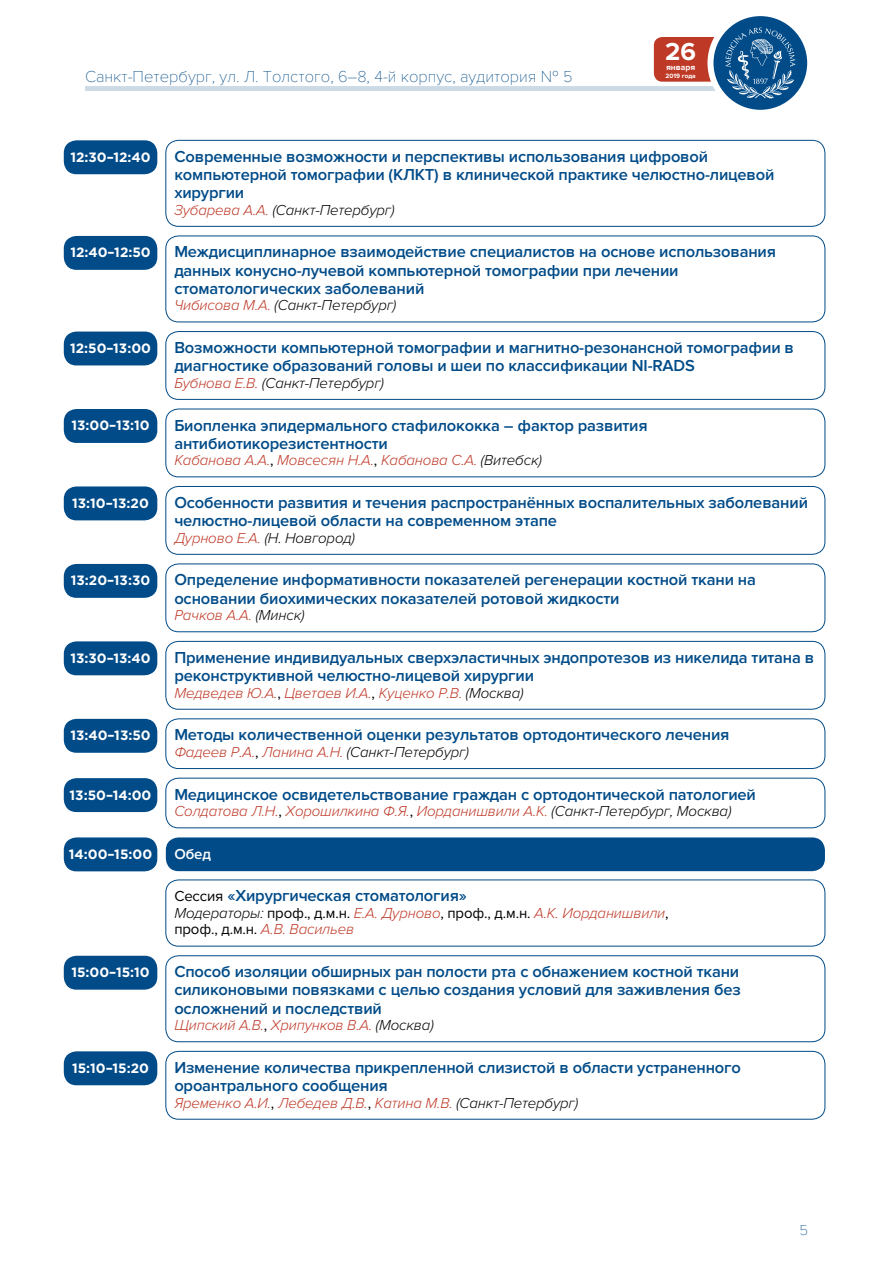
<style>
.page{position:relative;width:893px;height:1263px;background:#fff}
.page>*{position:absolute;margin:0;border:0;box-sizing:border-box;transform-origin:0 0}
.t1{font:700 25.5px "Proxima Nova";color:#fff}
.t2{font:600 16.5px/18.1px "Proxima Nova";letter-spacing:-.01em;color:#004b88}
.t3{font:100 16.5px "Proxima Nova T";color:#004b88}
.t4{font:italic 300 15px/16.5px "Proxima Nova";letter-spacing:-.01em;color:#bf3927}
.t5{font:italic 300 15px "Proxima Nova";letter-spacing:-.01em;color:#000}
.t6{font:600 15px "Proxima Nova";color:#fff}
.t7{font:100 15px "Proxima Nova T";color:#004b88}
.t8{font:700 13.5px "Gotham Pro";color:#fff}
.t9{font:700 8.4px "Proxima Nova";color:#fff}
.t10{font:700 6.45px "Proxima Nova";color:#fff}
.s1{color:#bf3927}
.s2{font-weight:400;font-style:normal;color:#000}
.s3{color:#000}
.s4{font-weight:400;font-size:15px;color:#000}
</style>
<div class="page">
<div style="left:85px;top:86px;width:666px;height:5px;background:#cddbe7"></div>
<div style="left:654px;top:37px;width:71px;height:45px;background:#bf3927;border-radius:9px"></div>
<svg style="left:710px;top:13px;width:100px;height:100px;fill:#004b88"></svg>
<div style="left:707px;top:10px;width:106px;height:106px;border:6px solid #fff;border-radius:50%"></div>
<svg style="left:725px;top:27px;width:70px;height:72px"></svg>
<div style="left:165px;top:140px;width:660px;height:87px;border:1px solid #004b88;border-radius:13px"></div>
<div style="left:64px;top:140px;width:93px;height:34px;background:#004b88;border-radius:13px"></div>
<div style="left:165px;top:236px;width:660px;height:86px;border:1px solid #004b88;border-radius:13px"></div>
<div style="left:64px;top:236px;width:93px;height:34px;background:#004b88;border-radius:13px"></div>
<div style="left:165px;top:331px;width:660px;height:69px;border:1px solid #004b88;border-radius:13px"></div>
<div style="left:64px;top:332px;width:93px;height:33px;background:#004b88;border-radius:13px"></div>
<div style="left:165px;top:409px;width:660px;height:68px;border:1px solid #004b88;border-radius:13px"></div>
<div style="left:64px;top:409px;width:93px;height:34px;background:#004b88;border-radius:13px"></div>
<div style="left:165px;top:486px;width:660px;height:69px;border:1px solid #004b88;border-radius:13px"></div>
<div style="left:64px;top:486px;width:93px;height:34px;background:#004b88;border-radius:13px"></div>
<div style="left:165px;top:563px;width:660px;height:69px;border:1px solid #004b88;border-radius:13px"></div>
<div style="left:64px;top:564px;width:93px;height:34px;background:#004b88;border-radius:13px"></div>
<div style="left:165px;top:641px;width:660px;height:69px;border:1px solid #004b88;border-radius:13px"></div>
<div style="left:64px;top:641px;width:93px;height:34px;background:#004b88;border-radius:13px"></div>
<div style="left:165px;top:718px;width:660px;height:51px;border:1px solid #004b88;border-radius:13px"></div>
<div style="left:64px;top:719px;width:93px;height:34px;background:#004b88;border-radius:13px"></div>
<div style="left:165px;top:778px;width:660px;height:50px;border:1px solid #004b88;border-radius:13px"></div>
<div style="left:64px;top:778px;width:93px;height:34px;background:#004b88;border-radius:13px"></div>
<div style="left:166px;top:837px;width:659px;height:34px;background:#004b88;border-radius:13px"></div>
<div style="left:165px;top:879px;width:660px;height:67px;border:1px solid #004b88;border-radius:13px"></div>
<div style="left:64px;top:837px;width:93px;height:34px;background:#004b88;border-radius:13px"></div>
<div style="left:165px;top:955px;width:660px;height:87px;border:1px solid #004b88;border-radius:13px"></div>
<div style="left:64px;top:956px;width:93px;height:34px;background:#004b88;border-radius:13px"></div>
<div style="left:165px;top:1051px;width:660px;height:68px;border:1px solid #004b88;border-radius:13px"></div>
<div style="left:64px;top:1051px;width:93px;height:34px;background:#004b88;border-radius:13px"></div>
<p class="t3" style="left:85px;top:67px;width:489px">Санкт-Петербург, ул. Л. Толстого, 6–8, 4-й корпус, аудитория № 5</p>
<h1 class="t1" style="left:665px;top:36px;width:32px">26</h1>
<p class="t9" style="left:666px;top:62px;width:31px">января</p>
<p class="t10" style="left:665px;top:72px;width:32px">2019 года</p>
<p class="t8" style="left:70px;top:149px;width:82px">12:30–12:40</p>
<p class="t2" style="left:174px;top:148px;width:602px">Современные возможности и перспективы использования цифровой компьютерной томографии (КЛКТ) в клинической практике челюстно-лицевой хирургии</p>
<p class="t5" style="left:174px;top:201px;width:222px"><span class="s1">Зубарева А.А.</span> (Санкт-Петербург)</p>
<p class="t8" style="left:70px;top:245px;width:82px">12:40–12:50</p>
<p class="t2" style="left:174px;top:243px;width:603px">Междисциплинарное взаимодействие специалистов на основе использования данных конусно-лучевой компьютерной томографии при лечении стоматологических заболеваний</p>
<p class="t5" style="left:174px;top:297px;width:223px"><span class="s1">Чибисова М.А.</span> (Санкт-Петербург)</p>
<p class="t8" style="left:70px;top:340px;width:82px">12:50–13:00</p>
<p class="t2" style="left:174px;top:339px;width:621px">Возможности компьютерной томографии и магнитно-резонансной томографии в диагностике образований головы и шеи по классификации NI-RADS</p>
<p class="t5" style="left:174px;top:374px;width:211px"><span class="s1">Бубнова Е.В.</span> (Санкт-Петербург)</p>
<p class="t8" style="left:71px;top:418px;width:80px">13:00–13:10</p>
<p class="t2" style="left:174px;top:416px;width:475px">Биопленка эпидермального стафилококка – фактор развития антибиотикорезистентности</p>
<p class="t4" style="left:174px;top:452px;width:369px">Кабанова А.А.<span class="s2">,</span> Мовсесян Н.А.<span class="s2">,</span> Кабанова С.А. <span class="s3">(Витебск)</span></p>
<p class="t8" style="left:72px;top:495px;width:78px">13:10–13:20</p>
<p class="t2" style="left:174px;top:494px;width:635px">Особенности развития и течения распространённых воспалительных заболеваний челюстно-лицевой области на современном этапе</p>
<p class="t5" style="left:174px;top:529px;width:182px"><span class="s1">Дурново Е.А.</span> (Н. Новгород)</p>
<p class="t8" style="left:71px;top:573px;width:81px">13:20–13:30</p>
<p class="t2" style="left:174px;top:571px;width:583px">Определение информативности показателей регенерации костной ткани на основании биохимических показателей ротовой жидкости</p>
<p class="t4" style="left:174px;top:607px;width:132px">Рачков А.А. <span class="s3">(Минск)</span></p>
<p class="t8" style="left:70px;top:650px;width:82px">13:30–13:40</p>
<p class="t2" style="left:174px;top:649px;width:641px">Применение индивидуальных сверхэластичных эндопротезов из никелида титана в реконструктивной челюстно-лицевой хирургии</p>
<p class="t4" style="left:174px;top:685px;width:351px">Медведев Ю.А.<span class="s2">,</span> Цветаев И.А.<span class="s2">,</span> Куценко Р.В. <span class="s3">(Москва)</span></p>
<p class="t8" style="left:70px;top:728px;width:82px">13:40–13:50</p>
<p class="t2" style="left:174px;top:726px;width:557px">Методы количественной оценки результатов ортодонтического лечения</p>
<p class="t4" style="left:174px;top:744px;width:296px">Фадеев Р.А.<span class="s2">,</span> Ланина А.Н. <span class="s3">(Санкт-Петербург)</span></p>
<p class="t8" style="left:70px;top:787px;width:83px">13:50–14:00</p>
<p class="t2" style="left:174px;top:785px;width:583px">Медицинское освидетельствование граждан с ортодонтической патологией</p>
<p class="t4" style="left:174px;top:803px;width:559px">Солдатова Л.Н.<span class="s2">,</span> Хорошилкина Ф.Я.<span class="s2">,</span> Иорданишвили А.К. <span class="s3">(Санкт-Петербург, Москва)</span></p>
<p class="t8" style="left:69px;top:846px;width:85px">14:00–15:00</p>
<p class="t6" style="left:174px;top:845px;width:38px">Обед</p>
<p class="t2" style="left:174px;top:887px;width:294px"><span class="s4">Сессия</span> «Хирургическая стоматология»</p>
<p class="t4" style="left:174px;top:905px;width:496px"><span class="s3">Модераторы:</span> <span class="s2">проф., д.м.н.</span> Е.А. Дурново<span class="s2">, проф., д.м.н.</span> А.К. Иорданишвили<span class="s2">, проф., д.м.н.</span> А.В. Васильев</p>
<p class="t8" style="left:71px;top:964px;width:80px">15:00–15:10</p>
<p class="t2" style="left:174px;top:963px;width:568px;text-align:justify">Способ изоляции обширных ран полости рта с обнажением костной ткани силиконовыми повязками с целью создания условий для заживления без осложнений и последствий</p>
<p class="t4" style="left:174px;top:1017px;width:261px">Щипский А.В.<span class="s2">,</span> Хрипунков В.А. <span class="s3">(Москва)</span></p>
<p class="t8" style="left:72px;top:1060px;width:78px">15:10–15:20</p>
<p class="t2" style="left:174px;top:1059px;width:568px">Изменение количества прикрепленной слизистой в области устраненного ороантрального сообщения</p>
<p class="t4" style="left:174px;top:1094px;width:405px">Яременко А.И.<span class="s2">,</span> Лебедев Д.В.<span class="s2">,</span> Катина М.В. <span class="s3">(Санкт-Петербург)</span></p>
<p class="t7" style="left:799px;top:1222px;width:10px">5</p>
</div>
